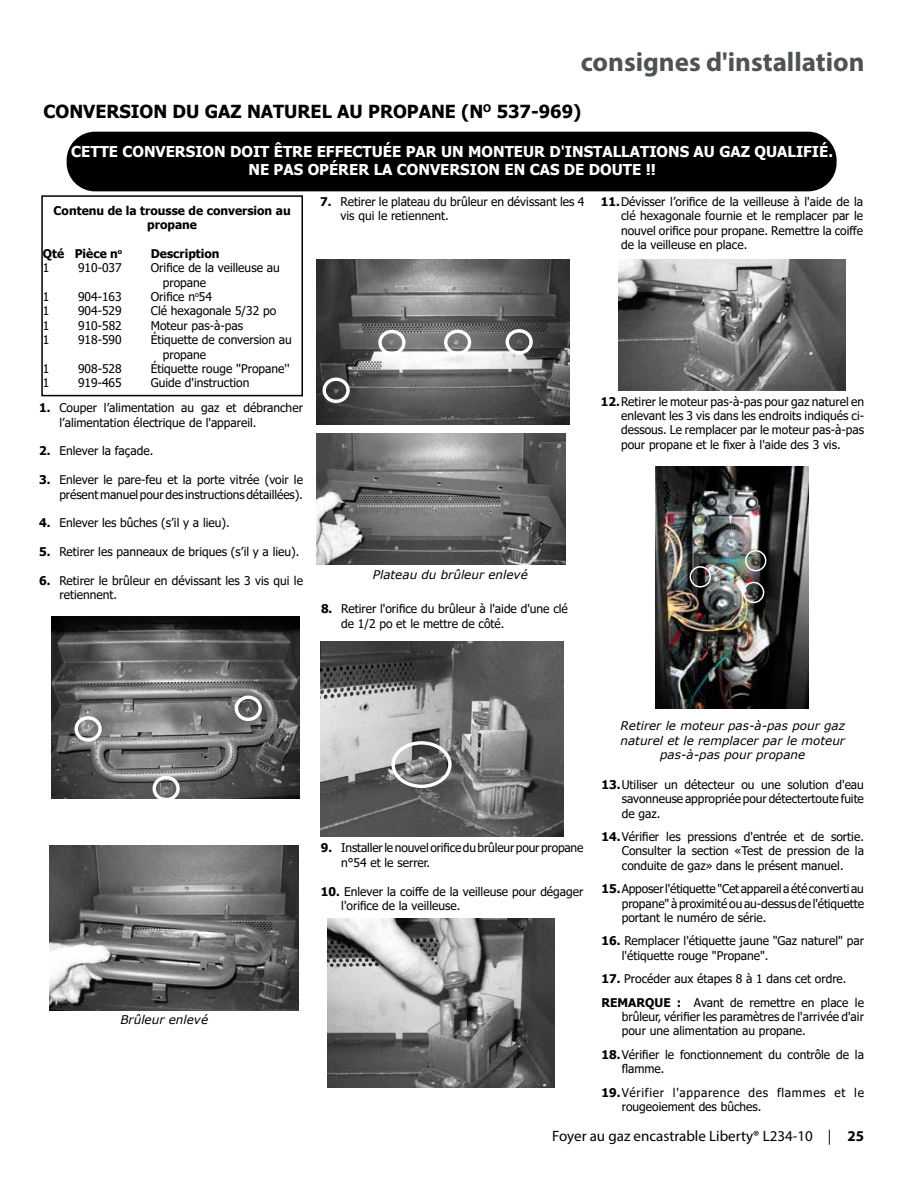
<style>
.page{position:relative;width:918px;height:1188px;background:#fff}
.page>*{position:absolute;margin:0;border:0;box-sizing:border-box;transform-origin:0 0}
.t1{font:700 27px "Myriad Pro";color:#4d5350}
.t2{font:700 18px "Tahoma";color:#000}
.t3{font:700 15px/18px "Tahoma";color:#fff;text-align:center}
.t4{font:15px "Myriad Pro";color:#000}
.t5{font:12px/14.4px "Tahoma";color:#000}
.t6{font:italic 12px/14.4px "Verdana";color:#000;text-align:center}
.t7{font:700 12px/14.4px "Tahoma";color:#000;text-align:center}
.t8{font:12px/14.4px "Tahoma";letter-spacing:.055em;color:#000}
.s1{font-weight:700}
</style>
<div class="page">
<div style="left:41px;top:195px;width:262px;height:201px;border:2px solid #000"></div>
<img style="left:49px;top:846px;width:249px;height:164px">
<img style="left:52px;top:616px;width:248px;height:183px">
<div style="left:75px;top:716px;width:27px;height:26px;border:3px solid #fff;border-radius:50%"></div>
<div style="left:235px;top:696px;width:27px;height:25px;border:3px solid #fff;border-radius:50%"></div>
<div style="left:153px;top:776px;width:27px;height:25px;border:3px solid #fff;border-radius:50%"></div>
<img style="left:317px;top:259px;width:253px;height:166px">
<div style="left:378px;top:330px;width:28px;height:25px;border:3px solid #fff;border-radius:50%"></div>
<div style="left:444px;top:330px;width:27px;height:25px;border:3px solid #fff;border-radius:50%"></div>
<div style="left:506px;top:329px;width:27px;height:26px;border:3px solid #fff;border-radius:50%"></div>
<img style="left:317px;top:433px;width:249px;height:131px">
<div style="left:323px;top:378px;width:27px;height:25px;border:3px solid #fff;border-radius:50%"></div>
<img style="left:321px;top:642px;width:243px;height:195px">
<div style="left:391px;top:741px;width:61px;height:47px;border:3px solid #fff;border-radius:50%"></div>
<img style="left:327px;top:919px;width:228px;height:169px">
<img style="left:618px;top:259px;width:228px;height:131px">
<img style="left:656px;top:466px;width:152px;height:243px">
<div style="left:743px;top:582px;width:21px;height:21px;border:2px solid #fff;border-radius:50%"></div>
<div style="left:745px;top:550px;width:21px;height:21px;border:2px solid #fff;border-radius:50%"></div>
<div style="left:690px;top:566px;width:21px;height:22px;border:2px solid #fff;border-radius:50%"></div>
<div style="left:68px;top:133px;width:767px;height:57px;background:#000;border-radius:27px"></div>
<div style="left:67px;top:132px;width:770px;height:59px;border:3px solid #000;border-radius:27px"></div>
<h1 class="t1" style="left:581px;top:44px;width:285px">consignes d'installation</h1>
<h2 class="t2" style="left:43px;top:99px;width:539px">CONVERSION DU GAZ NATUREL AU PROPANE (N<sup>O</sup> 537-969)</h2>
<p class="t3" style="left:71px;top:144px;width:763px">CETTE CONVERSION DOIT ÊTRE EFFECTUÉE PAR UN MONTEUR D'INSTALLATIONS AU GAZ QUALIFIÉ.<br>NE PAS OPÉRER LA CONVERSION EN CAS DE DOUTE !!</p>
<p class="t7" style="left:54px;top:204px;width:239px">Contenu de la trousse de conversion au propane</p>
<p class="t7" style="left:43px;top:247px;width:81px">Qté Pièce n<sup>o</sup></p>
<p class="t7" style="left:151px;top:247px;width:70px">Description</p>
<p class="t5" style="left:43px;top:261px;width:8px">1</p>
<p class="t5" style="left:78px;top:261px;width:45px">910-037</p>
<p class="t5" style="left:163px;top:261px;width:118px;text-indent:-12px">Orifice de la veilleuse au propane</p>
<p class="t5" style="left:43px;top:290px;width:8px">1</p>
<p class="t5" style="left:78px;top:290px;width:45px">904-163</p>
<p class="t5" style="left:151px;top:290px;width:63px">Orifice n<sup>o</sup>54</p>
<p class="t5" style="left:43px;top:305px;width:8px">1</p>
<p class="t5" style="left:78px;top:305px;width:45px">904-529</p>
<p class="t5" style="left:151px;top:305px;width:127px">Clé hexagonale 5/32 po</p>
<p class="t5" style="left:43px;top:319px;width:8px">1</p>
<p class="t5" style="left:78px;top:319px;width:45px">910-582</p>
<p class="t5" style="left:151px;top:319px;width:94px">Moteur pas-à-pas</p>
<p class="t5" style="left:43px;top:333px;width:8px">1</p>
<p class="t5" style="left:78px;top:333px;width:45px">918-590</p>
<p class="t5" style="left:163px;top:333px;width:130px;text-indent:-12px">Étiquette de conversion au propane</p>
<p class="t5" style="left:43px;top:362px;width:8px">1</p>
<p class="t5" style="left:78px;top:362px;width:45px">908-528</p>
<p class="t5" style="left:151px;top:362px;width:140px">Étiquette rouge ''Propane''</p>
<p class="t5" style="left:43px;top:377px;width:8px">1</p>
<p class="t5" style="left:78px;top:377px;width:45px">919-465</p>
<p class="t5" style="left:151px;top:377px;width:100px">Guide d'instruction</p>
<p class="t5" style="left:59px;top:401px;width:245px;text-indent:-20px"><span class="s1">1.</span> Couper l’alimentation au gaz et débrancher l’alimentation électrique de l'appareil.</p>
<p class="t5" style="left:39px;top:445px;width:116px"><span class="s1">2.</span> Enlever la façade.</p>
<p class="t5" style="left:39px;top:473px;width:265px;text-align:right"><span class="s1">3.</span> Enlever le pare-feu et la porte vitrée (voir le présent manuel pour des instructions détaillées).</p>
<p class="t5" style="left:39px;top:517px;width:192px"><span class="s1">4.</span> Enlever les bûches (s’il y a lieu).</p>
<p class="t5" style="left:39px;top:545px;width:262px"><span class="s1">5.</span> Retirer les panneaux de briques (s’il y a lieu).</p>
<p class="t5" style="left:59px;top:574px;width:245px;text-indent:-20px"><span class="s1">6.</span> Retirer le brûleur en dévissant les 3 vis qui le retiennent.</p>
<p class="t5" style="left:341px;top:195px;width:245px;text-indent:-20px"><span class="s1">7.</span> Retirer le plateau du brûleur en dévissant les 4 vis qui le retiennent.</p>
<p class="t5" style="left:621px;top:195px;width:244px;text-align:justify;text-indent:-20px"><span class="s1">11.</span>Dévisser l’orifice de la veilleuse à l'aide de la clé hexagonale fournie et le remplacer par le nouvel orifice pour propane. Remettre la coiffe de la veilleuse en place.</p>
<p class="t5" style="left:621px;top:395px;width:245px;text-align:justify;text-indent:-20px"><span class="s1">12.</span>Retirer le moteur pas-à-pas pour gaz naturel en enlevant les 3 vis dans les endroits indiqués ci&shy;dessous. Le remplacer par le moteur pas-à-pas pour propane et le fixer à l'aide des 3 vis.</p>
<p class="t6" style="left:373px;top:568px;width:156px">Plateau du brûleur enlevé</p>
<p class="t5" style="left:341px;top:602px;width:228px;text-indent:-20px"><span class="s1">8.</span> Retirer l'orifice du brûleur à l'aide d'une clé de 1/2 po et le mettre de côté.</p>
<p class="t6" style="left:120px;top:1013px;width:89px">Brûleur enlevé</p>
<p class="t5" style="left:341px;top:841px;width:244px;text-indent:-20px"><span class="s1">9.</span> Installer le nouvel orifice du brûleur pour propane n°54 et le serrer.</p>
<p class="t5" style="left:341px;top:885px;width:244px;text-indent:-20px"><span class="s1">10.</span> Enlever la coiffe de la veilleuse pour dégager l'orifice de la veilleuse.</p>
<p class="t6" style="left:620px;top:719px;width:226px">Retirer le moteur pas-à-pas pour gaz naturel et le remplacer par le moteur pas-à-pas pour propane</p>
<p class="t5" style="left:622px;top:778px;width:244px;text-align:justify;text-indent:-20px"><span class="s1">13.</span>Utiliser un détecteur ou une solution d'eau savonneuse appropriée pour détectertoute fuite de gaz.</p>
<p class="t5" style="left:622px;top:830px;width:244px;text-align:justify;text-indent:-20px"><span class="s1">14.</span>Vérifier les pressions d'entrée et de sortie.<br>Consulter la section «Test de pression de la conduite de gaz» dans le présent manuel.</p>
<p class="t5" style="left:622px;top:882px;width:244px;text-align:justify;text-indent:-20px"><span class="s1">15.</span>Apposer l'étiquette "Cet appareil a été converti au propane" à proximité ou au-dessus de l'étiquette portant le numéro de série.</p>
<p class="t5" style="left:622px;top:935px;width:244px;text-indent:-20px"><span class="s1">16.</span> Remplacer l'étiquette jaune "Gaz naturel" par l'étiquette rouge "Propane".</p>
<p class="t5" style="left:601px;top:968px;width:264px;line-height:23.4px"><span class="s1">17.</span> Procéder aux étapes 8 à 1 dans cet ordre.<br><span class="s1">REMARQUE :</span> Avant de remettre en place le</p>
<p class="t5" style="left:622px;top:1010px;width:244px">brûleur, vérifier les paramètres de l'arrivée d'air pour une alimentation au propane.</p>
<p class="t5" style="left:622px;top:1048px;width:244px;text-indent:-20px"><span class="s1">18.</span>Vérifier le fonctionnement du contrôle de la flamme.</p>
<p class="t8" style="left:622px;top:1086px;width:244px;text-indent:-20px"><span class="s1">19.</span>Vérifier l'apparence des flammes et le rougeoiement des bûches.</p>
<p class="t4" style="left:552px;top:1126px;width:313px">Foyer au gaz encastrable Liberty® L234-10 | <span class="s1">25</span></p>
</div>
